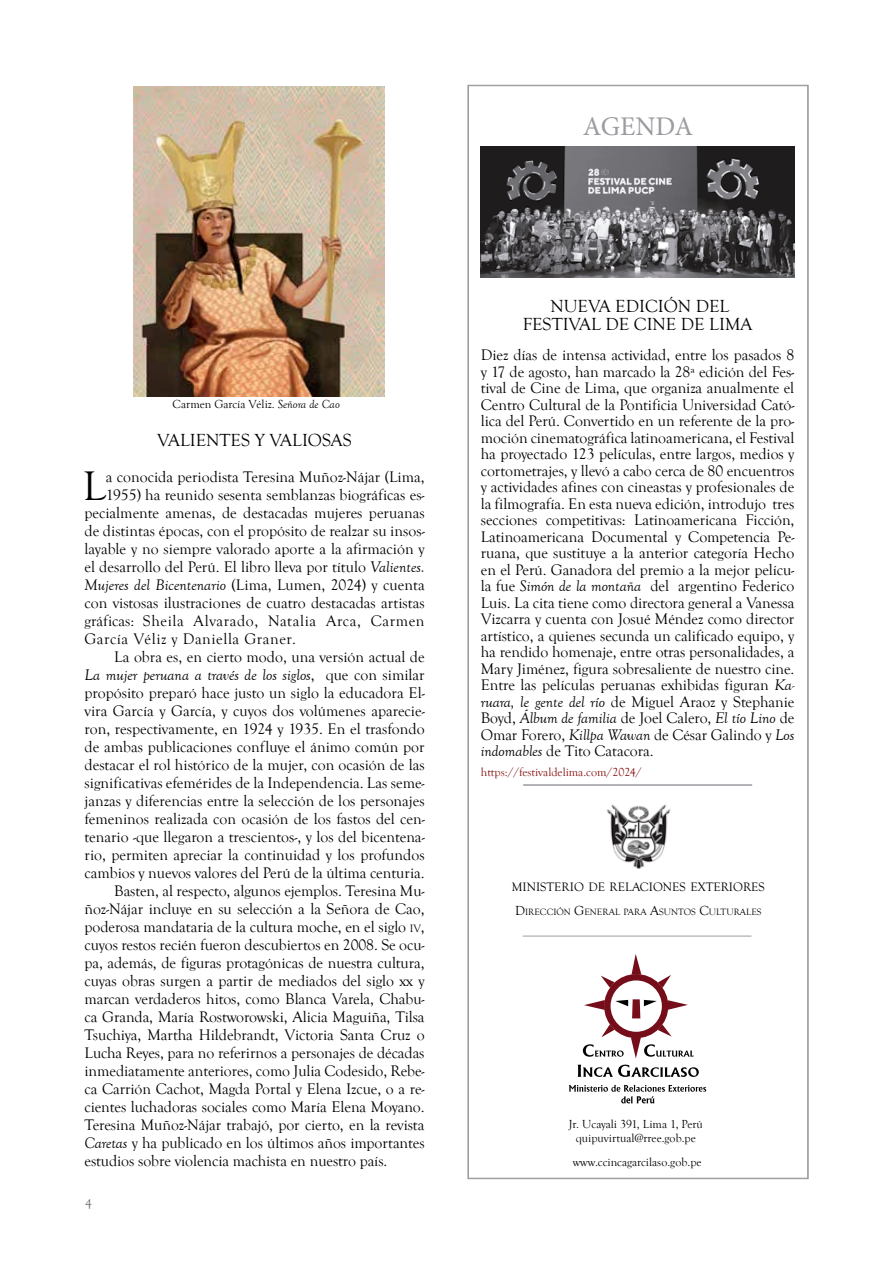
<style>
.page{position:relative;width:893px;height:1263px;background:#fff}
.page>*{position:absolute;margin:0;border:0;box-sizing:border-box;transform-origin:0 0}
.t1{font:42.45px "Goudy Old Style T";color:#000}
.t2{font:27px "Minion Pro";color:#9d9ba0}
.t3{font:18px/18px "Goudy Old Style T";color:#000;text-align:center}
.t4{font:15.75px/16.5px "Goudy Old Style T";color:#000;text-align:justify}
.t5{font:15.75px "Goudy Old Style T";letter-spacing:.035em;color:#000}
.t6{font:italic 15.75px "Goudy Old Style T";color:#000}
.t7{font:13.5px "Goudy Old Style T";color:#737277}
.t8{font:12.6px "Goudy Old Style T";color:#000}
.t9{font:12px/14.4px "Goudy Old Style T";color:#000;text-align:center}
.t10{font:12px "Goudy Old Style T";color:#861211}
.t11{font:9.45px "Goudy Old Style T";color:#000}
.s1{font-style:italic}
.s2{font-style:normal}
.s3{font-size:10.95px}
.s4{font-size:13.5px}
</style>
<div class="page">
<hr style="left:523px;top:784px;width:229px;height:1px;background:#9d9ba0">
<hr style="left:523px;top:936px;width:228px;height:1px;background:#9d9ba0">
<svg style="left:583px;top:954px;width:111px;height:104px"></svg>
<svg style="left:577px;top:1065px;width:122px;height:12px"></svg>
<svg style="left:569px;top:1085px;width:137px;height:18px"></svg>
<hr style="left:523px;top:785px;width:229px;height:1px;background:#9d9ba0">
<img style="left:606px;top:804px;width:65px;height:65px">
<img style="left:480px;top:146px;width:315px;height:132px">
<img style="left:134px;top:86px;width:250px;height:310px">
<h2 class="t2" style="left:583px;top:109px;width:112px">AGENDA</h2>
<p class="t9" style="left:173px;top:397px;width:169px">Carmen García Véliz. <span class="s1">Señora de Cao</span></p>
<p class="t3" style="left:157px;top:432px;width:196px">VALIENTES Y VALIOSAS</p>
<h1 class="t1" style="left:83px;top:462px;width:25px">L</h1>
<p class="t4" style="left:106px;top:468px;width:320px">a conocida periodista Teresina Muñoz-Nájar (Lima,</p>
<p class="t4" style="left:106px;top:486px;width:320px">1955) ha reunido sesenta semblanzas biográficas es-</p>
<p class="t4" style="left:85px;top:504px;width:342px">pecialmente amenas, de destacadas mujeres peruanas</p>
<p class="t4" style="left:85px;top:522px;width:342px">de distintas épocas, con el propósito de realzar su insos-</p>
<p class="t4" style="left:85px;top:540px;width:342px">layable y no siempre valorado aporte a la afirmación y</p>
<p class="t4" style="left:85px;top:558px;width:342px">el desarrollo del Perú. El libro lleva por título <span class="s1">Valientes.</span></p>
<p class="t4" style="left:85px;top:576px;width:342px"><span class="s1">Mujeres del Bicentenario</span> (Lima, Lumen, 2024) y cuenta</p>
<p class="t4" style="left:85px;top:594px;width:342px">con vistosas ilustraciones de cuatro destacadas artistas</p>
<p class="t5" style="left:85px;top:612px;width:342px">gráficas: Sheila Alvarado, Natalia Arca, Carmen</p>
<p class="t5" style="left:85px;top:630px;width:213px">García Véliz y Daniella Graner.</p>
<p class="t4" style="left:114px;top:648px;width:312px">La obra es, en cierto modo, una versión actual de</p>
<p class="t6" style="left:85px;top:666px;width:342px">La mujer peruana a través de los siglos<span class="s2">, que con similar</span></p>
<p class="t4" style="left:85px;top:684px;width:342px">propósito preparó hace justo un siglo la educadora El-</p>
<p class="t4" style="left:85px;top:702px;width:342px">vira García y García, y cuyos dos volúmenes aparecie-</p>
<p class="t4" style="left:85px;top:720px;width:342px">ron, respectivamente, en 1924 y 1935. En el trasfondo</p>
<p class="t4" style="left:85px;top:738px;width:342px">de ambas publicaciones confluye el ánimo común por</p>
<p class="t4" style="left:85px;top:756px;width:342px">destacar el rol histórico de la mujer, con ocasión de las</p>
<p class="t4" style="left:85px;top:774px;width:342px">significativas efemérides de la Independencia. Las seme-</p>
<p class="t4" style="left:85px;top:792px;width:342px">janzas y diferencias entre la selección de los personajes</p>
<p class="t4" style="left:85px;top:810px;width:342px">femeninos realizada con ocasión de los fastos del cen-</p>
<p class="t4" style="left:85px;top:828px;width:342px">tenario -que llegaron a trescientos-, y los del bicentena-</p>
<p class="t4" style="left:85px;top:846px;width:342px">rio, permiten apreciar la continuidad y los profundos</p>
<p class="t4" style="left:85px;top:864px;width:342px">cambios y nuevos valores del Perú de la última centuria.</p>
<p class="t4" style="left:114px;top:882px;width:312px">Basten, al respecto, algunos ejemplos. Teresina Mu-</p>
<p class="t4" style="left:85px;top:900px;width:341px">ñoz-Nájar incluye en su selección a la Señora de Cao,</p>
<p class="t4" style="left:85px;top:918px;width:342px">poderosa mandataria de la cultura moche, en el siglo <span class="s3">IV</span>,</p>
<p class="t4" style="left:85px;top:936px;width:342px">cuyos restos recién fueron descubiertos en 2008. Se ocu-</p>
<p class="t4" style="left:85px;top:954px;width:342px">pa, además, de figuras protagónicas de nuestra cultura,</p>
<p class="t4" style="left:85px;top:972px;width:342px">cuyas obras surgen a partir de mediados del siglo xx y</p>
<p class="t4" style="left:85px;top:990px;width:342px">marcan verdaderos hitos, como Blanca Varela, Chabu-</p>
<p class="t4" style="left:85px;top:1008px;width:342px">ca Granda, María Rostworowski, Alicia Maguiña, Tilsa</p>
<p class="t4" style="left:85px;top:1026px;width:342px">Tsuchiya, Martha Hildebrandt, Victoria Santa Cruz o</p>
<p class="t4" style="left:85px;top:1044px;width:342px">Lucha Reyes, para no referirnos a personajes de décadas</p>
<p class="t4" style="left:85px;top:1062px;width:342px">inmediatamente anteriores, como Julia Codesido, Rebe-</p>
<p class="t4" style="left:85px;top:1080px;width:342px">ca Carrión Cachot, Magda Portal y Elena Izcue, o a re-</p>
<p class="t4" style="left:85px;top:1098px;width:342px">cientes luchadoras sociales como María Elena Moyano.</p>
<p class="t4" style="left:85px;top:1116px;width:342px">Teresina Muñoz-Nájar trabajó, por cierto, en la revista</p>
<p class="t4" style="left:85px;top:1134px;width:342px"><span class="s1">Caretas</span> y ha publicado en los últimos años importantes</p>
<p class="t4" style="left:85px;top:1152px;width:304px">estudios sobre violencia machista en nuestro país.</p>
<p class="t7" style="left:85px;top:1196px;width:8px">4</p>
<p class="t3" style="left:523px;top:298px;width:231px">NUEVA EDICIÓN DEL<br>FESTIVAL DE CINE DE LIMA</p>
<p class="t4" style="left:481px;top:347px;width:315px">Diez días de intensa actividad, entre los pasados 8 y 17 de agosto, han marcado la 28ª edición del Fes&shy;tival de Cine de Lima, que organiza anualmente el Centro Cultural de la Pontificia Universidad Cató&shy;lica del Perú. Convertido en un referente de la pro&shy;moción cinematográfica latinoamericana, el Festival ha proyectado 123 películas, entre largos, medios y cortometrajes, y llevó a cabo cerca de 80 encuentros y actividades afines con cineastas y profesionales de la filmografía. En esta nueva edición, introdujo tres secciones competitivas: Latinoamericana Ficción, Latinoamericana Documental y Competencia Pe&shy;ruana, que sustituye a la anterior categoría Hecho en el Perú. Ganadora del premio a la mejor pelícu&shy;la fue <span class="s1">Simón de la montaña</span> del argentino Federico Luis. La cita tiene como directora general a Vanessa Vizcarra y cuenta con Josué Méndez como director artístico, a quienes secunda un calificado equipo, y ha rendido homenaje, entre otras personalidades, a Mary Jiménez, figura sobresaliente de nuestro cine.<br>Entre las películas peruanas exhibidas figuran <span class="s1">Ka&shy;ruara, le gente del río</span> de Miguel Araoz y Stephanie Boyd, <span class="s1">Álbum de familia</span> de Joel Calero, <span class="s1">El tío Lino</span> de Omar Forero, <span class="s1">Killpa Wawan</span> de César Galindo y <span class="s1">Los indomables</span> de Tito Catacora.</p>
<p class="t10" style="left:481px;top:765px;width:162px">https://festivaldelima.com/2024/</p>
<p class="t8" style="left:512px;top:880px;width:255px">MINISTERIO DE RELACIONES EXTERIORES</p>
<p class="t11" style="left:515px;top:906px;width:248px"><span class="s4">D</span>IRECCIÓN <span class="s4">G</span>ENERAL PARA <span class="s4">A</span>SUNTOS <span class="s4">C</span>ULTURALES</p>
<p class="t9" style="left:569px;top:1117px;width:135px">Jr. Ucayali 391, Lima 1, Perú quipuvirtual@rree.gob.pe</p>
<p class="t9" style="left:573px;top:1155px;width:130px">www.ccincagarcilaso.gob.pe</p>
</div>
